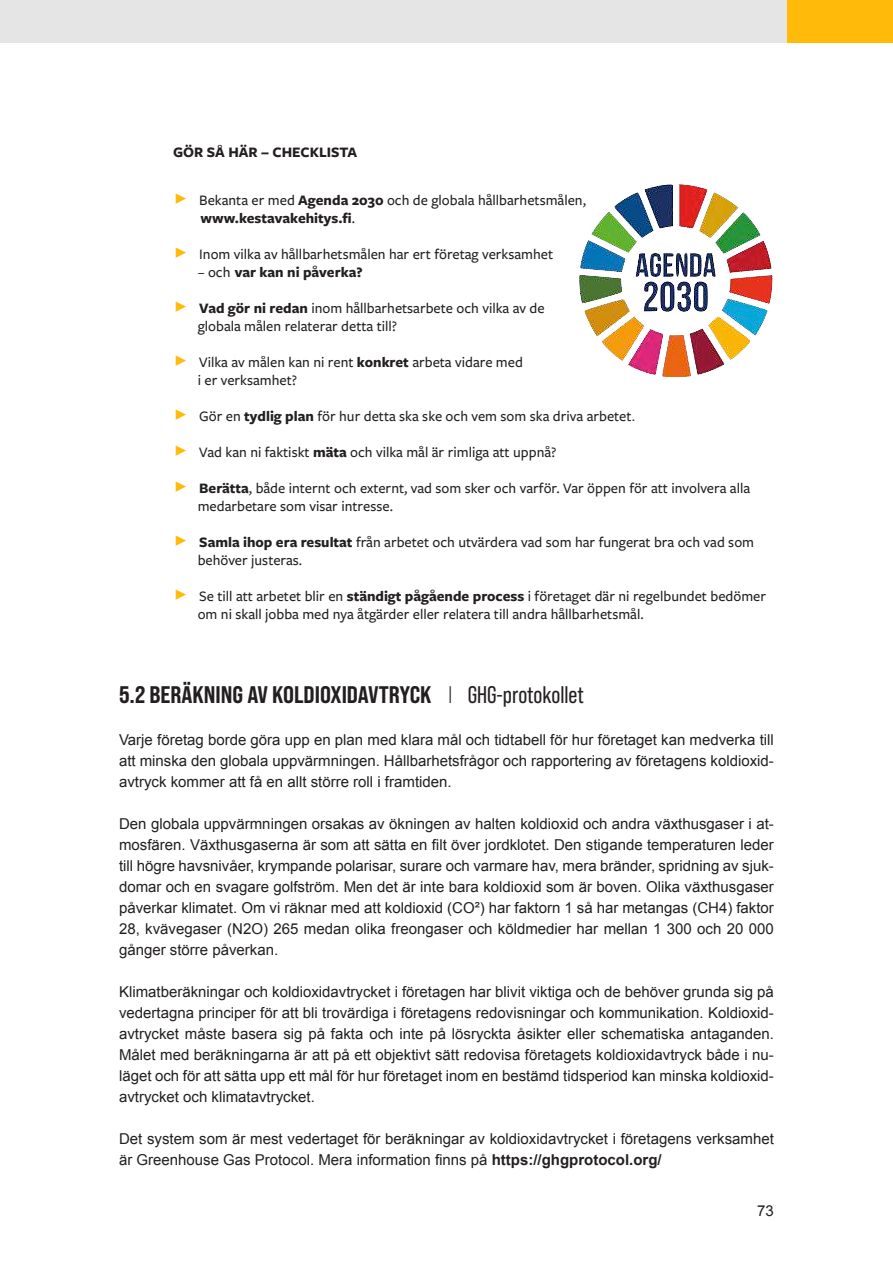
<style>
.page{position:relative;width:893px;height:1263px;background:#fff}
.page>*{position:absolute;margin:0;border:0;box-sizing:border-box;transform-origin:0 0}
.t1{font:24px "Bebas Neue Pro Sm E Eb";color:#231f20}
.t2{font:15px/21px "Arial";color:#231f20;text-align:justify}
.t3{font:500 15px/18px "Freight Sans Pro";color:#231f20}
.t4{font:700 15px "Freight Sans Pro";color:#231f20}
.s1{font-family:"Montserrat";font-weight:400;font-size:24px;color:#ffba0a}
.s2{font-weight:700}
.s3{font-weight:500}
.s4{font-family:"Arial";font-weight:400}
.s5{font-family:"Bebas Neue Pro"}
</style>
<div class="page">
<div style="left:787px;top:0;width:106px;height:43px;background:#ffba0a"></div>
<div style="left:0;top:0;width:787px;height:43px;background:#e5e5e5"></div>
<img style="left:579px;top:184px;width:194px;height:193px">
<p class="t4" style="left:173px;top:141px;width:186px">GÖR SÅ HÄR – CHECKLISTA</p>
<p class="t3" style="left:200px;top:190px;width:387px;text-indent:-27px"><span class="s1">▶</span> Bekanta er med <span class="s2">Agenda 2030</span> och de globala hållbarhetsmålen, <span class="s2">www.kestavakehitys.fi</span>.</p>
<p class="t3" style="left:173px;top:244px;width:382px"><span class="s1">▶</span> Inom vilka av hållbarhetsmålen har ert företag verksamhet</p>
<p class="t4" style="left:198px;top:261px;width:166px"><span class="s3">– och</span> var kan ni påverka?</p>
<p class="t3" style="left:198px;top:298px;width:348px;text-indent:-25px"><span class="s1">▶</span> <span class="s2">Vad gör ni redan</span> inom hållbarhetsarbete och vilka av de globala målen relaterar detta till?</p>
<p class="t3" style="left:198px;top:352px;width:327px;text-indent:-25px"><span class="s1">▶</span> Vilka av målen kan ni rent <span class="s2">konkret</span> arbeta vidare med i er verksamhet?</p>
<p class="t3" style="left:173px;top:406px;width:464px"><span class="s1">▶</span> Gör en <span class="s2">tydlig plan</span> för hur detta ska ske och vem som ska driva arbetet<span class="s4">.</span></p>
<p class="t3" style="left:173px;top:442px;width:385px"><span class="s1">▶</span> Vad kan ni faktiskt <span class="s2">mäta</span> och vilka mål är rimliga att uppnå?</p>
<p class="t3" style="left:198px;top:478px;width:554px;text-indent:-25px"><span class="s1">▶</span> <span class="s2">Berätta</span>, både internt och externt, vad som sker och varför. Var öppen för att involvera alla medarbetare som visar intresse.</p>
<p class="t3" style="left:198px;top:532px;width:558px;text-indent:-25px"><span class="s1">▶</span> <span class="s2">Samla ihop era resultat</span> från arbetet och utvärdera vad som har fungerat bra och vad som behöver justeras.</p>
<p class="t3" style="left:198px;top:586px;width:570px;text-indent:-25px"><span class="s1">▶</span> Se till att arbetet blir en <span class="s2">ständigt pågående process</span> i företaget där ni regelbundet bedömer om ni skall jobba med nya åtgärder eller relatera till andra hållbarhetsmål.</p>
<h1 class="t1" style="left:119px;top:680px;width:466px">5.2 BERÄKNING AV KOLDIOXIDAVTRYCK <span class="s5">I</span> <span class="s5">GHG-protokollet</span></h1>
<p class="t2" style="left:119px;top:729px;width:656px">Varje företag borde göra upp en plan med klara mål och tidtabell för hur företaget kan medverka till att minska den globala uppvärmningen. Hållbarhetsfrågor och rapportering av företagens koldioxid&shy;avtryck kommer att få en allt större roll i framtiden.</p>
<p class="t2" style="left:119px;top:813px;width:656px">Den globala uppvärmningen orsakas av ökningen av halten koldioxid och andra växthusgaser i at&shy;mosfären. Växthusgaserna är som att sätta en filt över jordklotet. Den stigande temperaturen leder till högre havsnivåer, krympande polarisar, surare och varmare hav, mera bränder, spridning av sjuk&shy;domar och en svagare golfström. Men det är inte bara koldioxid som är boven. Olika växthusgaser påverkar klimatet. Om vi räknar med att koldioxid (CO²) har faktorn 1 så har metangas (CH4) faktor 28, kvävegaser (N2O) 265 medan olika freongaser och köldmedier har mellan 1 300 och 20 000 gånger större påverkan.</p>
<p class="t2" style="left:119px;top:981px;width:656px">Klimatberäkningar och koldioxidavtrycket i företagen har blivit viktiga och de behöver grunda sig på vedertagna principer för att bli trovärdiga i företagens redovisningar och kommunikation. Koldioxid&shy;avtrycket måste basera sig på fakta och inte på lösryckta åsikter eller schematiska antaganden.<br>Målet med beräkningarna är att på ett objektivt sätt redovisa företagets koldioxidavtryck både i nu&shy;läget och för att sätta upp ett mål för hur företaget inom en bestämd tidsperiod kan minska koldioxid&shy;avtrycket och klimatavtrycket.</p>
<p class="t2" style="left:119px;top:1128px;width:656px">Det system som är mest vedertaget för beräkningar av koldioxidavtrycket i företagens verksamhet är Greenhouse Gas Protocol. Mera information finns på <span class="s2">https://ghgprotocol.org/</span></p>
<p class="t2" style="left:757px;top:1201px;width:18px">73</p>
</div>
